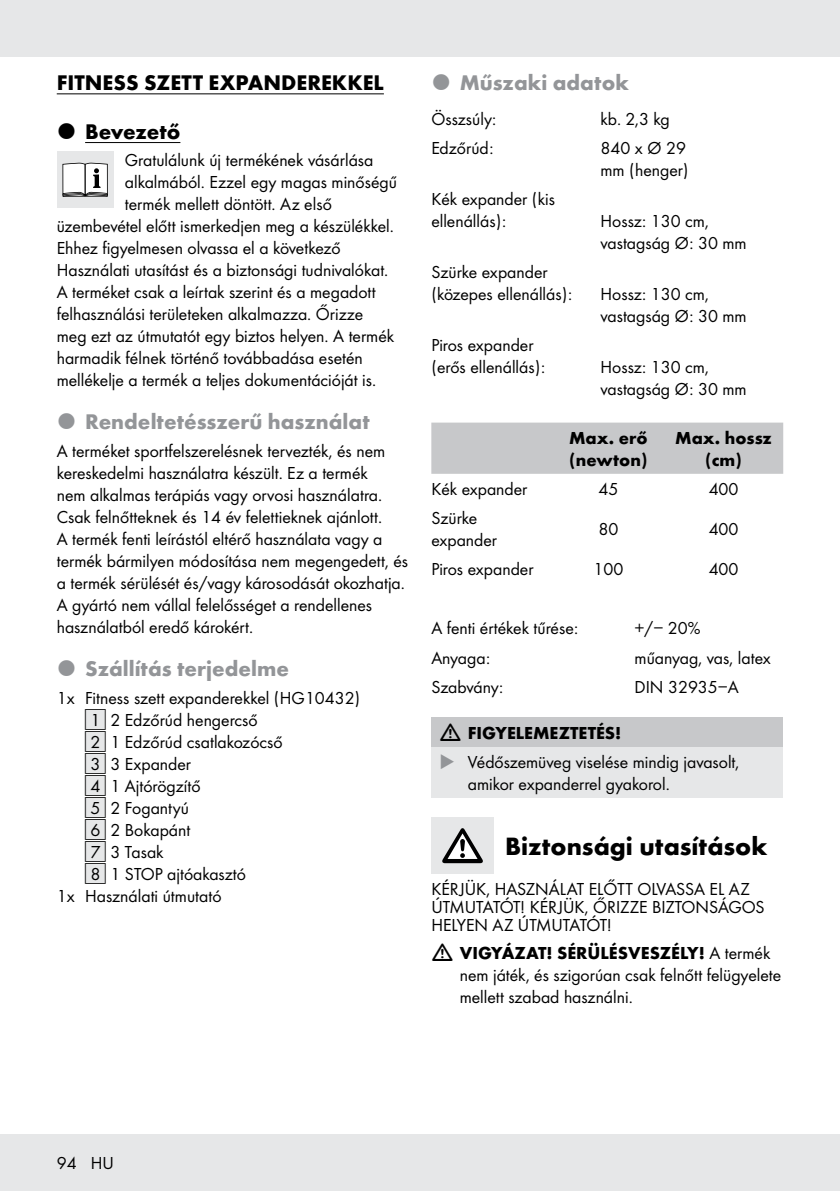
<style>
.page{position:relative;width:840px;height:1191px;background:#fff}
.page>*{position:absolute;margin:0;border:0;box-sizing:border-box;transform-origin:0 0}
.t1{font:700 26px "Futura";color:#000}
.t2{font:700 22px "Futura";color:#939598}
.t3{font:700 22px "Futura";color:#000}
.t4{font:18px/22px "Futura Boo";color:#000}
.t5{font:700 18px/22px "Futura";color:#000}
.s1{font-family:"IMP Lidl Num Box";font-size:15.8px;color:#e6e7e8}
.s2{font-family:"IMP Lidl Num Box";font-size:15.8px}
.s3{color:#939598}
.s4{font-family:"Futura Boo";font-weight:400}
</style>
<div class="page">
<div style="left:0;top:1134px;width:839px;height:57px;background:#e6e7e8"></div>
<div style="left:0;top:0;width:839px;height:57px;background:#e6e7e8"></div>
<hr style="left:57px;top:93px;width:326px;height:1px;background:#000">
<hr style="left:85px;top:142px;width:95px;height:1px;background:#000">
<div style="left:431px;top:422px;width:351px;height:52px;background:#c7c8ca"></div>
<div style="left:431px;top:717px;width:351px;height:30px;background:#c7c8ca"></div>
<div style="left:431px;top:747px;width:351px;height:51px;background:#e6e7e8"></div>
<div style="left:431px;top:817px;width:62px;height:57px;background:#e6e7e8"></div>
<svg style="left:442px;top:828px;width:40px;height:35px"></svg>
<div style="left:57px;top:151px;width:56px;height:57px;background:#e6e7e8"></div>
<svg style="left:62px;top:163px;width:46px;height:34px;background:#c6c6c6"></svg>
<p class="t3" style="left:57px;top:66px;width:328px">FITNESS SZETT EXPANDEREKKEL</p>
<p class="t3" style="left:85px;top:115px;width:97px">Bevezető</p>
<p class="t4" style="left:125px;top:148px;width:250px">Gratulálunk új termékének vásárlása</p>
<p class="t4" style="left:125px;top:170px;width:273px">alkalmából. Ezzel egy magas minőségű</p>
<p class="t4" style="left:125px;top:192px;width:208px">termék mellett döntött. Az első</p>
<p class="t4" style="left:57px;top:214px;width:338px">üzembevétel előtt ismerkedjen meg a készülékkel.</p>
<p class="t4" style="left:57px;top:236px;width:285px">Ehhez figyelmesen olvassa el a következő</p>
<p class="t4" style="left:57px;top:258px;width:333px">Használati utasítást és a biztonsági tudnivalókat.</p>
<p class="t4" style="left:57px;top:280px;width:320px">A terméket csak a leírtak szerint és a megadott</p>
<p class="t4" style="left:57px;top:302px;width:308px">felhasználási területeken alkalmazza. Őrizze</p>
<p class="t4" style="left:57px;top:324px;width:339px">meg ezt az útmutatót egy biztos helyen. A termék</p>
<p class="t4" style="left:57px;top:346px;width:307px">harmadik félnek történő továbbadása esetén</p>
<p class="t4" style="left:57px;top:368px;width:321px">mellékelje a termék a teljes dokumentációját is.</p>
<p class="t2" style="left:85px;top:406px;width:286px">Rendeltetésszerű használat</p>
<p class="t4" style="left:57px;top:439px;width:352px">A terméket sportfelszerelésnek tervezték, és nem kereskedelmi használatra készült. Ez a termék<br>nem alkalmas terápiás vagy orvosi használatra.<br>Csak felnőtteknek és 14 év felettieknek ajánlott.<br>A termék fenti leírástól eltérő használata vagy a termék bármilyen módosítása nem megengedett, és a termék sérülését és/vagy károsodását okozhatja.<br>A gyártó nem vállal felelősséget a rendellenes használatból eredő károkért.</p>
<p class="t2" style="left:85px;top:652px;width:205px">Szállítás terjedelme</p>
<p class="t4" style="left:57px;top:686px;width:305px">1x Fitness szett expanderekkel (HG10432)</p>
<p class="t4" style="left:85px;top:708px;width:174px"><span class="s1">[</span><span class="s2">1]</span> 2 Edzőrúd hengercső</p>
<p class="t4" style="left:85px;top:730px;width:199px"><span class="s1">[</span><span class="s2">2]</span> 1 Edzőrúd csatlakozócső</p>
<p class="t4" style="left:85px;top:752px;width:107px"><span class="s1">[</span><span class="s2">3]</span> 3 Expander</p>
<p class="t4" style="left:85px;top:774px;width:117px"><span class="s1">[</span><span class="s2">4]</span> 1 Ajtórögzítő</p>
<p class="t4" style="left:85px;top:796px;width:105px"><span class="s1">[</span><span class="s2">5]</span> 2 Fogantyú</p>
<p class="t4" style="left:85px;top:818px;width:107px"><span class="s1">[</span><span class="s2">6]</span> 2 Bokapánt</p>
<p class="t4" style="left:85px;top:840px;width:80px"><span class="s1">[</span><span class="s2">7]</span> 3 Tasak</p>
<p class="t4" style="left:85px;top:862px;width:162px"><span class="s1">[</span><span class="s2">8]</span> 1 STOP ajtóakasztó</p>
<p class="t4" style="left:57px;top:884px;width:166px">1x Használati útmutató</p>
<p class="t2" style="left:459px;top:66px;width:171px">Műszaki adatok</p>
<p class="t4" style="left:431px;top:107px;width:66px">Összsúly:</p>
<p class="t4" style="left:600px;top:107px;width:71px">kb. 2,3 kg</p>
<p class="t4" style="left:431px;top:136px;width:64px">Edzőrúd:</p>
<p class="t4" style="left:600px;top:136px;width:89px">840 x Ø 29 mm (henger)</p>
<p class="t4" style="left:431px;top:187px;width:125px">Kék expander (kis ellenállás):</p>
<p class="t4" style="left:600px;top:209px;width:148px">Hossz: 130 cm, vastagság Ø: 30 mm</p>
<p class="t4" style="left:431px;top:260px;width:142px">Szürke expander (közepes ellenállás):</p>
<p class="t4" style="left:600px;top:282px;width:148px">Hossz: 130 cm, vastagság Ø: 30 mm</p>
<p class="t4" style="left:431px;top:333px;width:115px">Piros expander (erős ellenállás):</p>
<p class="t4" style="left:600px;top:355px;width:148px">Hossz: 130 cm, vastagság Ø: 30 mm</p>
<p class="t5" style="left:569px;top:425px;width:80px">Max. erő (newton)</p>
<p class="t5" style="left:675px;top:425px;width:98px;text-align:center">Max. hossz (cm)</p>
<p class="t4" style="left:431px;top:477px;width:97px">Kék expander</p>
<p class="t4" style="left:598px;top:477px;width:21px">45</p>
<p class="t4" style="left:708px;top:477px;width:31px">400</p>
<p class="t4" style="left:431px;top:506px;width:67px">Szürke expander</p>
<p class="t4" style="left:598px;top:517px;width:21px">80</p>
<p class="t4" style="left:708px;top:517px;width:31px">400</p>
<p class="t4" style="left:431px;top:557px;width:104px">Piros expander</p>
<p class="t4" style="left:593px;top:557px;width:31px">100</p>
<p class="t4" style="left:708px;top:557px;width:31px">400</p>
<p class="t4" style="left:431px;top:616px;width:148px">A fenti értékek tűrése:</p>
<p class="t4" style="left:634px;top:616px;width:67px">+/− 20%</p>
<p class="t4" style="left:431px;top:645px;width:60px">Anyaga:</p>
<p class="t4" style="left:634px;top:645px;width:138px">műanyag, vas, latex</p>
<p class="t4" style="left:431px;top:674px;width:73px">Szabvány:</p>
<p class="t4" style="left:634px;top:674px;width:106px">DIN 32935−A</p>
<p class="t5" style="left:467px;top:720px;width:155px">FIGYELEMEZTETÉS!</p>
<p class="t4" style="left:467px;top:750px;width:273px;text-indent:-28px"><span class="s3">◆</span> Védőszemüveg viselése mindig javasolt, amikor expanderrel gyakorol.</p>
<h1 class="t1" style="left:505px;top:827px;width:264px">Biztonsági utasítások</h1>
<p class="t4" style="left:431px;top:879px;width:334px;line-height:18px">KÉRJÜK, HASZNÁLAT ELŐTT OLVASSA EL AZ<br>ÚTMUTATÓT! KÉRJÜK, ŐRIZZE BIZTONSÁGOS<br>HELYEN AZ ÚTMUTATÓT!</p>
<p class="t5" style="left:459px;top:940px;width:312px">VIGYÁZAT! SÉRÜLÉSVESZÉLY! <span class="s4">A termék</span></p>
<p class="t4" style="left:459px;top:963px;width:323px">nem játék, és szigorúan csak felnőtt felügyelete mellett szabad használni.</p>
<p class="t4" style="left:57px;top:1151px;width:59px">94 HU</p>
</div>
